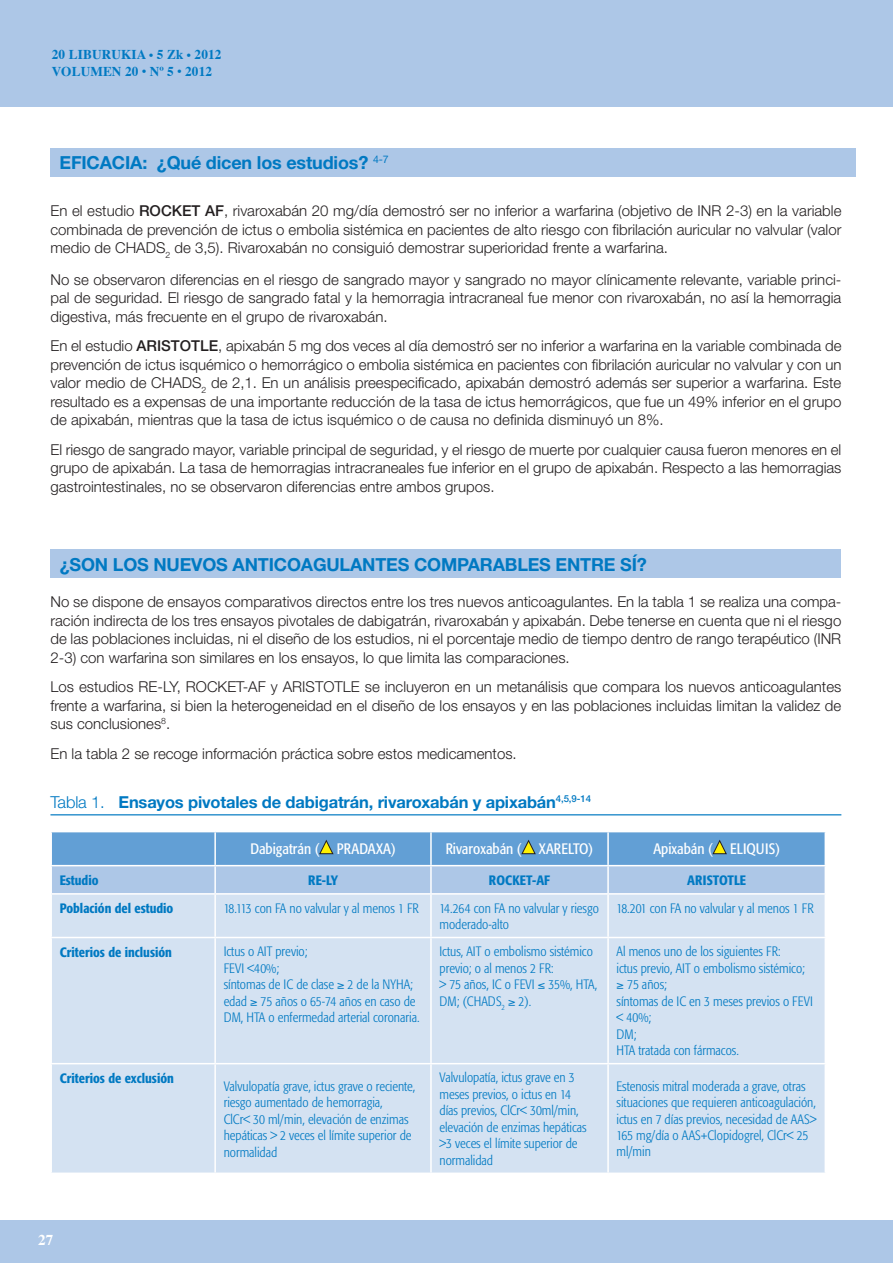
<style>
.page{position:relative;width:893px;height:1263px;background:#fff}
.page>*{position:absolute;margin:0;border:0;box-sizing:border-box;transform-origin:0 0}
.t1{font:700 18px "Helvetica Neue LT Std";letter-spacing:-.01em;color:#0079c2}
.t2{font:700 16.5px "Helvetica Neue";letter-spacing:-.01em;color:#0079c2}
.t3{font:300 15px/18.6px "Helvetica Neue";color:#231f20;text-align:justify}
.t4{font:condensed 15px "Formata";color:#fff}
.t5{font:700 15px "Times";color:#fff}
.t6{font:300 condensed 13.5px/16.5px "Formata";color:#0079c2}
.t7{font:500 condensed 13.5px "Formata";color:#0079c2}
.t8{font:700 13.5px/16.2px "Times";letter-spacing:.01em;color:#0079c2}
.s1{font-size:12px}
.s2{font-weight:500}
.s3{font-weight:300}
</style>
<div class="page">
<div style="left:0;top:0;width:893px;height:106px;background:#adc7e7"></div>
<div style="left:0;top:1220px;width:893px;height:43px;background:#adc7e7"></div>
<hr style="left:50px;top:814px;width:791px;height:1px;background:#0079c2">
<div style="left:50px;top:148px;width:806px;height:28px;background:#adc7e7"></div>
<div style="left:50px;top:550px;width:790px;height:28px;background:#adc7e7"></div>
<div style="left:52px;top:895px;width:773px;height:277px;background:#d4e2f2"></div>
<hr style="left:214px;top:895px;width:2px;height:42px;background:#fff">
<hr style="left:430px;top:895px;width:2px;height:42px;background:#fff">
<hr style="left:607px;top:895px;width:2px;height:42px;background:#fff">
<hr style="left:50px;top:937px;width:165px;height:1px;background:#fff">
<hr style="left:215px;top:937px;width:216px;height:1px;background:#fff">
<hr style="left:214px;top:938px;width:2px;height:125px;background:#fff">
<hr style="left:431px;top:937px;width:177px;height:1px;background:#fff">
<hr style="left:430px;top:938px;width:2px;height:125px;background:#fff">
<hr style="left:608px;top:937px;width:218px;height:1px;background:#fff">
<hr style="left:607px;top:938px;width:2px;height:125px;background:#fff">
<hr style="left:50px;top:1063px;width:165px;height:1px;background:#fff">
<hr style="left:215px;top:1063px;width:216px;height:1px;background:#fff">
<hr style="left:214px;top:1064px;width:2px;height:108px;background:#fff">
<hr style="left:431px;top:1063px;width:177px;height:1px;background:#fff">
<hr style="left:430px;top:1064px;width:2px;height:108px;background:#fff">
<hr style="left:608px;top:1063px;width:218px;height:1px;background:#fff">
<hr style="left:607px;top:1064px;width:2px;height:108px;background:#fff">
<svg style="left:51px;top:832px;width:775px;height:62px;background:#8ab5dd"></svg>
<p class="t8" style="left:52px;top:45px;width:171px">20 LIBURUKIA <span class="s1">•</span> 5 Zk <span class="s1">•</span> 2012<br>VOLUMEN 20 <span class="s1">•</span> Nº 5 <span class="s1">•</span> 2012</p>
<p class="t1" style="left:60px;top:152px;width:331px">EFICACIA: ¿Qué dicen los estudios? <sup>4-7</sup></p>
<p class="t3" style="left:50px;top:201px;width:792px">En el estudio <span class="s2">ROCKET AF</span>, rivaroxabán 20 mg/día demostró ser no inferior a warfarina (objetivo de INR 2-3) en la variable combinada de prevención de ictus o embolia sistémica en pacientes de alto riesgo con fibrilación auricular no valvular (valor medio de CHADS<sub>2</sub> de 3,5). Rivaroxabán no consiguió demostrar superioridad frente a warfarina.</p>
<p class="t3" style="left:50px;top:270px;width:792px">No se observaron diferencias en el riesgo de sangrado mayor y sangrado no mayor clínicamente relevante, variable princi&shy;pal de seguridad. El riesgo de sangrado fatal y la hemorragia intracraneal fue menor con rivaroxabán, no así la hemorragia digestiva, más frecuente en el grupo de rivaroxabán.</p>
<p class="t3" style="left:50px;top:336px;width:792px">En el estudio <span class="s2">ARISTOTLE</span>, apixabán 5 mg dos veces al día demostró ser no inferior a warfarina en la variable combinada de prevención de ictus isquémico o hemorrágico o embolia sistémica en pacientes con fibrilación auricular no valvular y con un valor medio de CHADS<sub>2</sub> de 2,1. En un análisis preespecificado, apixabán demostró además ser superior a warfarina. Este resultado es a expensas de una importante reducción de la tasa de ictus hemorrágicos, que fue un 49% inferior en el grupo de apixabán, mientras que la tasa de ictus isquémico o de causa no definida disminuyó un 8%.</p>
<p class="t3" style="left:50px;top:440px;width:792px">El riesgo de sangrado mayor, variable principal de seguridad, y el riesgo de muerte por cualquier causa fueron menores en el grupo de apixabán. La tasa de hemorragias intracraneales fue inferior en el grupo de apixabán. Respecto a las hemorragias gastrointestinales, no se observaron diferencias entre ambos grupos.</p>
<p class="t1" style="left:60px;top:553px;width:589px">¿SON LOS NUEVOS ANTICOAGULANTES COMPARABLES ENTRE SÍ?</p>
<p class="t3" style="left:50px;top:592px;width:792px">No se dispone de ensayos comparativos directos entre los tres nuevos anticoagulantes. En la tabla 1 se realiza una compa&shy;ración indirecta de los tres ensayos pivotales de dabigatrán, rivaroxabán y apixabán. Debe tenerse en cuenta que ni el riesgo de las poblaciones incluidas, ni el diseño de los estudios, ni el porcentaje medio de tiempo dentro de rango terapéutico (INR 2-3) con warfarina son similares en los ensayos, lo que limita las comparaciones.</p>
<p class="t3" style="left:50px;top:677px;width:792px">Los estudios RE-LY, ROCKET-AF y ARISTOTLE se incluyeron en un metanálisis que compara los nuevos anticoagulantes frente a warfarina, si bien la heterogeneidad en el diseño de los ensayos y en las poblaciones incluidas limitan la validez de sus conclusiones<sup>8</sup>.</p>
<p class="t3" style="left:50px;top:744px;width:468px">En la tabla 2 se recoge información práctica sobre estos medicamentos.</p>
<p class="t2" style="left:50px;top:792px;width:542px"><span class="s3">Tabla 1.</span> Ensayos pivotales de dabigatrán, rivaroxabán y apixabán<sup>4,5,9-14</sup></p>
<p class="t4" style="left:250px;top:840px;width:147px">Dabigatrán ( PRADAXA)</p>
<p class="t4" style="left:446px;top:840px;width:149px">Rivaroxabán ( XARELTO)</p>
<p class="t4" style="left:653px;top:840px;width:128px">Apixabán ( ELIQUIS)</p>
<p class="t7" style="left:60px;top:872px;width:40px">Estudio</p>
<p class="t7" style="left:308px;top:872px;width:31px">RE-LY</p>
<p class="t7" style="left:489px;top:872px;width:63px">ROCKET-AF</p>
<p class="t7" style="left:687px;top:872px;width:60px">ARISTOTLE</p>
<p class="t7" style="left:60px;top:900px;width:115px">Población del estudio</p>
<p class="t6" style="left:224px;top:900px;width:197px">18.113 con FA no valvular y al menos 1 FR</p>
<p class="t6" style="left:439px;top:900px;width:161px">14.264 con FA no valvular y riesgo moderado-alto</p>
<p class="t6" style="left:617px;top:900px;width:199px">18.201 con FA no valvular y al menos 1 FR</p>
<p class="t7" style="left:60px;top:944px;width:114px">Criterios de inclusión</p>
<p class="t6" style="left:224px;top:943px;width:197px">Ictus o AIT previo;<br>FEVI &lt;40%;<br>síntomas de IC de clase ≥ 2 de la NYHA; edad ≥ 75 años o 65-74 años en caso de<br>DM, HTA o enfermedad arterial coronaria.</p>
<p class="t6" style="left:439px;top:943px;width:159px">Ictus, AIT o embolismo sistémico previo; o al menos 2 FR:<br>&gt; 75 años, IC o FEVI ≤ 35%, HTA,<br>DM; (CHADS<sub>2</sub> ≥ 2).</p>
<p class="t6" style="left:617px;top:943px;width:198px">Al menos uno de los siguientes FR:<br>ictus previo, AIT o embolismo sistémico; ≥ 75 años;<br>síntomas de IC en 3 meses previos o FEVI &lt; 40%;<br>DM;<br>HTA tratada con fármacos.</p>
<p class="t7" style="left:60px;top:1070px;width:116px">Criterios de exclusión</p>
<p class="t6" style="left:224px;top:1078px;width:193px">Valvulopatía grave, ictus grave o reciente, riesgo aumentado de hemorragia,<br>ClCr&lt; 30 ml/min, elevación de enzimas hepáticas &gt; 2 veces el límite superior de normalidad</p>
<p class="t6" style="left:439px;top:1069px;width:149px">Valvulopatía, ictus grave en 3 meses previos, o ictus en 14 días previos, ClCr&lt; 30ml/min, elevación de enzimas hepáticas &gt;3 veces el límite superior de normalidad</p>
<p class="t6" style="left:617px;top:1078px;width:201px">Estenosis mitral moderada a grave, otras situaciones que requieren anticoagulación, ictus en 7 días previos, necesidad de AAS&gt; 165 mg/día o AAS+Clopidogrel, ClCr&lt; 25 ml/min</p>
<p class="t5" style="left:38px;top:1226px;width:17px">27</p>
</div>
